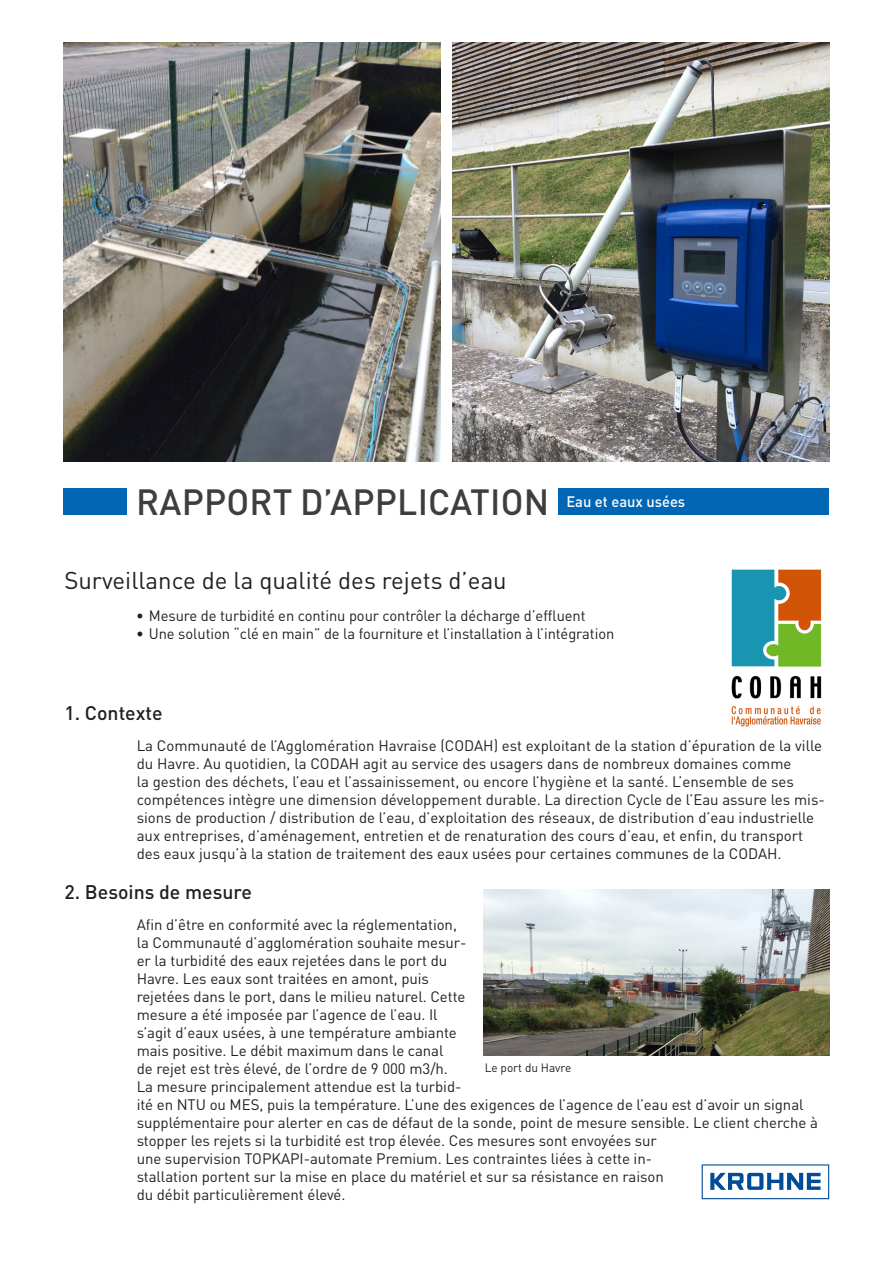
<style>
.page{position:relative;width:893px;height:1263px;background:#fff}
.page>*{position:absolute;margin:0;border:0;box-sizing:border-box;transform-origin:0 0}
.t1{font:500 36px "DIN Pro";letter-spacing:.005em;color:#3e3e3f}
.t2{font:24px "DIN Pro";color:#231f20}
.t3{font:500 19.5px "DIN Pro";color:#231f20}
.t4{font:15px/18px "DIN Pro";letter-spacing:-.005em;color:#231f20}
.t5{font:500 15px "DIN Pro";color:#fff}
.t6{font:12px "DIN Pro";color:#231f20}
</style>
<div class="page">
<img style="left:64px;top:42px;width:376px;height:419px">
<img style="left:453px;top:42px;width:376px;height:419px">
<div style="left:64px;top:488px;width:765px;height:26px;background:#0166b3"></div>
<div style="left:128px;top:486px;width:430px;height:44px;background:#fff"></div>
<svg style="left:702px;top:1164px;width:127px;height:35px"></svg>
<img style="left:731px;top:569px;width:91px;height:158px">
<img style="left:484px;top:889px;width:345px;height:167px">
<h1 class="t1" style="left:136px;top:477px;width:414px">RAPPORT D’APPLICATION</h1>
<p class="t5" style="left:566px;top:491px;width:120px">Eau et eaux usées</p>
<h2 class="t2" style="left:64px;top:564px;width:444px">Surveillance de la qualité des rejets d’eau</h2>
<p class="t4" style="left:136px;top:605px;width:451px">• Mesure de turbidité en continu pour contrôler la décharge d’effluent</p>
<p class="t4" style="left:136px;top:623px;width:480px">• Une solution “clé en main” de la fourniture et l’installation à l’intégration</p>
<h3 class="t3" style="left:64px;top:700px;width:100px">1. Contexte</h3>
<p class="t4" style="left:137px;top:736px;width:690px">La Communauté de l’Agglomération Havraise (CODAH) est exploitant de la station d’épuration de la ville du Havre. Au quotidien, la CODAH agit au service des usagers dans de nombreux domaines comme<br>la gestion des déchets, l’eau et l’assainissement, ou encore l’hygiène et la santé. L’ensemble de ses compétences intègre une dimension développement durable. La direction Cycle de l’Eau assure les mis&shy;sions de production / distribution de l’eau, d’exploitation des réseaux, de distribution d’eau industrielle aux entreprises, d’aménagement, entretien et de renaturation des cours d’eau, et enfin, du transport des eaux jusqu’à la station de traitement des eaux usées pour certaines communes de la CODAH.</p>
<h3 class="t3" style="left:64px;top:879px;width:189px">2. Besoins de mesure</h3>
<p class="t4" style="left:137px;top:915px;width:683px">Afin d’être en conformité avec la réglementation,<br>la Communauté d’agglomération souhaite mesur-<br>er la turbidité des eaux rejetées dans le port du<br>Havre. Les eaux sont traitées en amont, puis<br>rejetées dans le port, dans le milieu naturel. Cette<br>mesure a été imposée par l’agence de l’eau. Il<br>s’agit d’eaux usées, à une température ambiante<br>mais positive. Le débit maximum dans le canal<br>de rejet est très élevé, de l’ordre de 9 000 m3/h.<br>La mesure principalement attendue est la turbid-<br>ité en NTU ou MES, puis la température. L’une des exigences de l’agence de l’eau est d’avoir un signal supplémentaire pour alerter en cas de défaut de la sonde, point de mesure sensible. Le client cherche à stopper les rejets si la turbidité est trop élevée. Ces mesures sont envoyées sur<br>une supervision TOPKAPI-automate Premium. Les contraintes liées à cette in-<br>stallation portent sur la mise en place du matériel et sur sa résistance en raison<br>du débit particulièrement élevé.</p>
<p class="t6" style="left:485px;top:1060px;width:88px">Le port du Havre</p>
</div>
